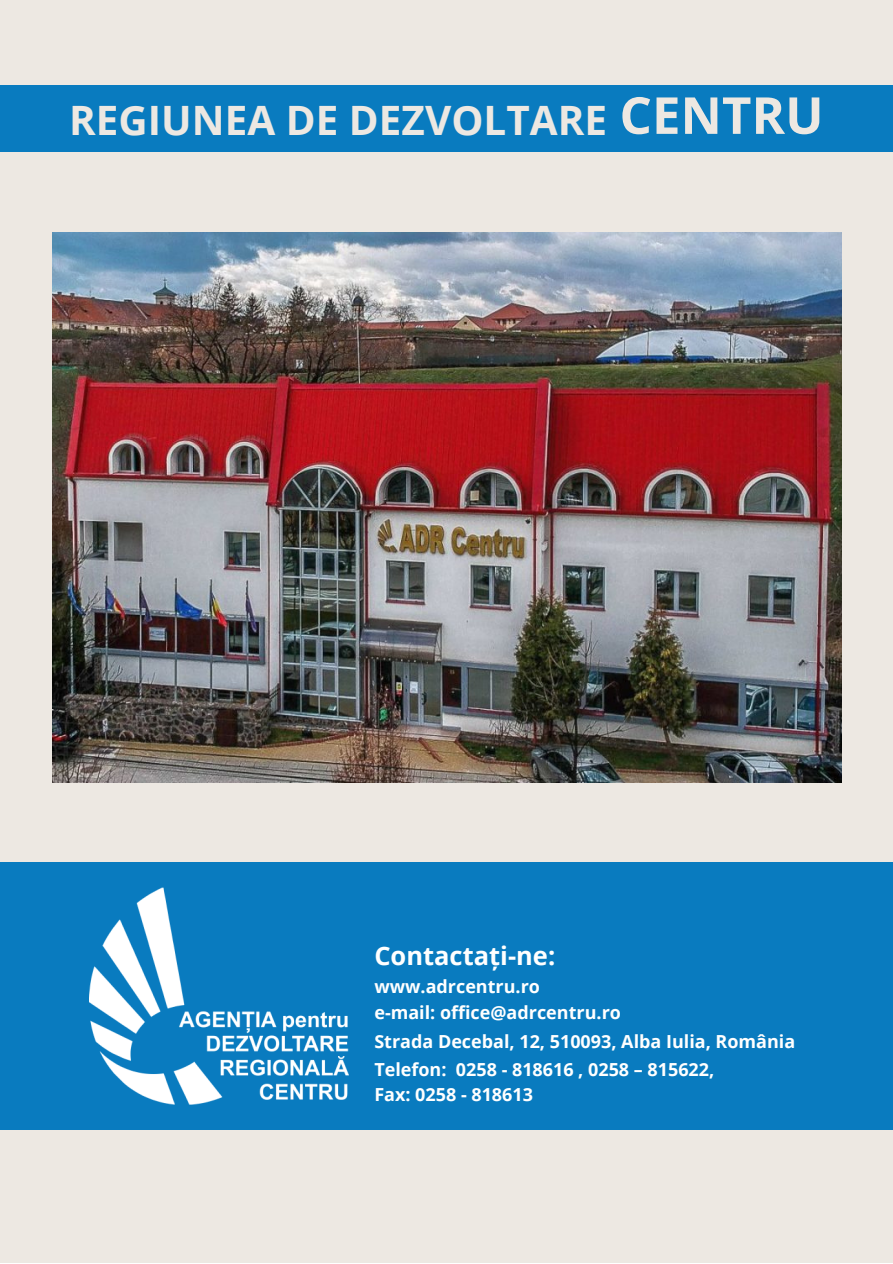
<style>
.page{position:relative;width:893px;height:1264px;background:#fff}
.page>*{position:absolute;margin:0;border:0;box-sizing:border-box;transform-origin:0 0}
.t1{font:700 40.5px "Open Sans";color:#ede8e2}
.t2{font:700 25.5px "Open Sans";color:#fff}
.t3{font:700 18px/27.9px "Open Sans";color:#fff}
.s1{font-size:51px}
</style>
<div class="page">
<div style="left:0;top:0;width:892px;height:1262px;background:#ede8e2"></div>
<div style="left:0;top:85px;width:892px;height:67px;background:#097bbf"></div>
<div style="left:0;top:862px;width:892px;height:267px;background:#097bbf"></div>
<img style="left:89px;top:887px;width:259px;height:217px">
<img style="left:52px;top:233px;width:789px;height:549px">
<h1 class="t1" style="left:69px;top:92px;width:756px">REGIUNEA DE DEZVOLTARE <span class="s1">CENTRU</span></h1>
<h2 class="t2" style="left:374px;top:937px;width:182px">Contactați-ne:</h2>
<p class="t3" style="left:374px;top:973px;width:248px;line-height:25.8px">www.adrcentru.ro<br>e-mail: office@adrcentru.ro</p>
<p class="t3" style="left:374px;top:1027px;width:422px">Strada Decebal, 12, 510093, Alba Iulia, România<br>Telefon: 0258 - 818616 , 0258 – 815622,</p>
<p class="t3" style="left:374px;top:1079px;width:160px">Fax: 0258 - 818613</p>
</div>
